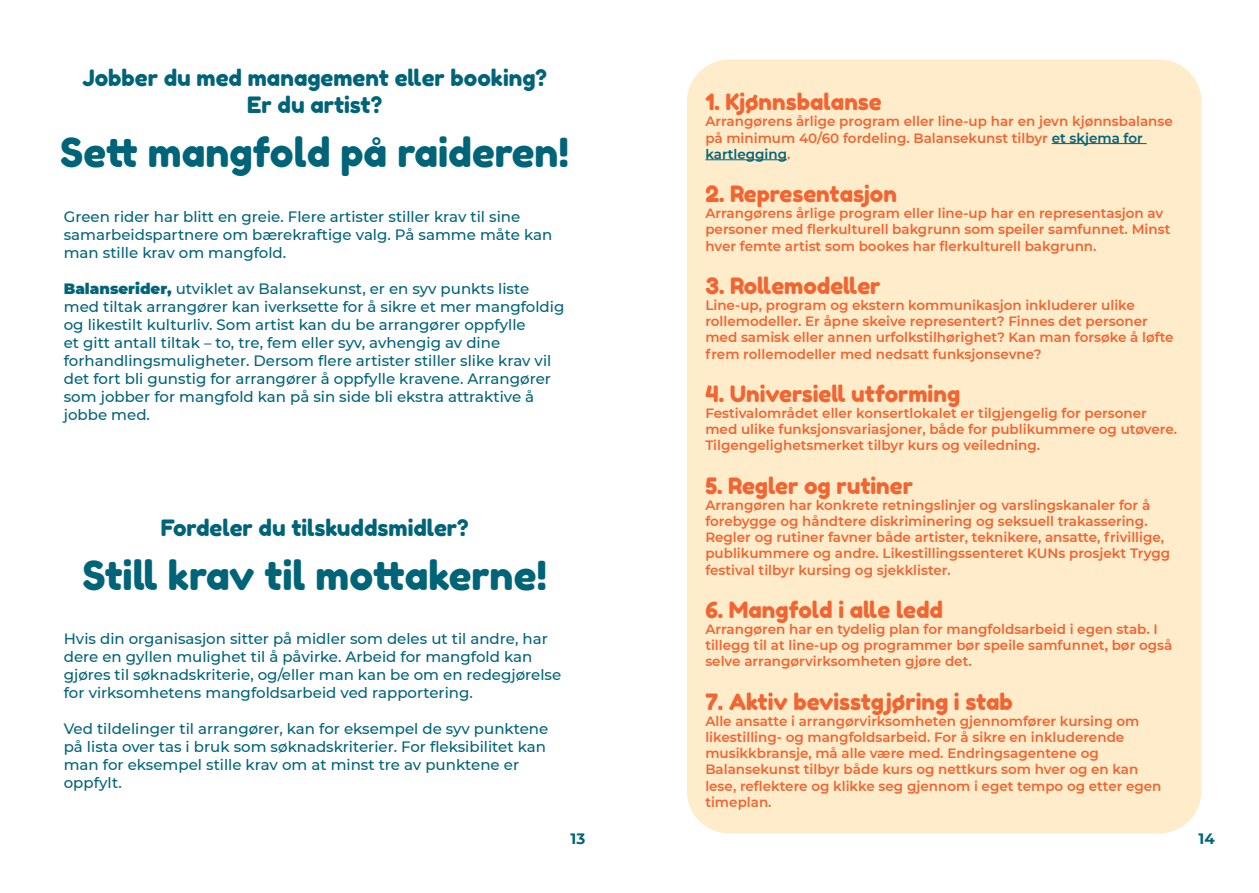
<style>
.page{position:relative;width:1259px;height:893px;background:#fff}
.page>*{position:absolute;margin:0;border:0;box-sizing:border-box;transform-origin:0 0}
.t1{font:39.75px "Fredoka One";color:#006479}
.t2{font:22.5px "Fredoka One";color:#f26431}
.t3{font:22.5px "Fredoka One";color:#006479}
.t4{font:500 15px/18px "Montserrat";color:#006479}
.t5{font:700 15px "Montserrat";color:#006479}
.t6{font:600 13.5px/16.2px "Montserrat";color:#f26431}
.s1{font-weight:900}
.s2{color:#006479}
</style>
<div class="page">
<div style="left:687px;top:60px;width:514px;height:773px;background:#feecca;border-radius:43px"></div>
<hr style="left:1051px;top:143px;width:95px;height:1px;background:#006479">
<hr style="left:705px;top:159px;width:82px;height:1px;background:#006479">
<p class="t3" style="left:82px;top:64px;width:466px">Jobber du med management eller booking?</p>
<p class="t3" style="left:247px;top:91px;width:136px">Er du artist?</p>
<p class="t1" style="left:60px;top:129px;width:510px">Sett mangfold på raideren!</p>
<p class="t4" style="left:64px;top:207px;width:490px">Green rider har blitt en greie. Flere artister stiller krav til sine samarbeidspartnere om bærekraftige valg. På samme måte kan man stille krav om mangfold.</p>
<p class="t4" style="left:64px;top:279px;width:502px"><span class="s1">Balanserider,</span> utviklet av Balansekunst, er en syv punkts liste med tiltak arrangører kan iverksette for å sikre et mer mangfoldig og likestilt kulturliv. Som artist kan du be arrangører oppfylle<br>et gitt antall tiltak – to, tre, fem eller syv, avhengig av dine forhandlingsmuligheter. Dersom flere artister stiller slike krav vil det fort bli gunstig for arrangører å oppfylle kravene. Arrangører som jobber for mangfold kan på sin side bli ekstra attraktive å jobbe med.</p>
<p class="t3" style="left:161px;top:514px;width:309px">Fordeler du tilskuddsmidler?</p>
<p class="t1" style="left:82px;top:551px;width:466px">Still krav til mottakerne!</p>
<p class="t4" style="left:64px;top:629px;width:499px">Hvis din organisasjon sitter på midler som deles ut til andre, har dere en gyllen mulighet til å påvirke. Arbeid for mangfold kan gjøres til søknadskriterie, og/eller man kan be om en redegjørelse for virksomhetens mangfoldsarbeid ved rapportering.</p>
<p class="t4" style="left:64px;top:719px;width:486px">Ved tildelinger til arrangører, kan for eksempel de syv punktene på lista over tas i bruk som søknadskriterier. For fleksibilitet kan man for eksempel stille krav om at minst tre av punktene er oppfylt.</p>
<p class="t2" style="left:705px;top:88px;width:178px">1. Kjønnsbalanse</p>
<p class="t6" style="left:705px;top:113px;width:469px">Arrangørens årlige program eller line-up har en jevn kjønnsbalanse på minimum 40/60 fordeling. Balansekunst tilbyr <span class="s2">et skjema for kartlegging</span>.</p>
<p class="t2" style="left:705px;top:180px;width:193px">2. Representasjon</p>
<p class="t6" style="left:705px;top:205px;width:466px">Arrangørens årlige program eller line-up har en representasjon av personer med flerkulturell bakgrunn som speiler samfunnet. Minst hver femte artist som bookes har flerkulturell bakgrunn.</p>
<p class="t2" style="left:705px;top:272px;width:177px">3. Rollemodeller</p>
<p class="t6" style="left:705px;top:296px;width:470px">Line-up, program og ekstern kommunikasjon inkluderer ulike rollemodeller. Er åpne skeive representert? Finnes det personer med samisk eller annen urfolkstilhørighet? Kan man forsøke å løfte frem rollemodeller med nedsatt funksjonsevne?</p>
<p class="t2" style="left:705px;top:380px;width:256px">4. Universiell utforming</p>
<p class="t6" style="left:705px;top:404px;width:473px">Festivalområdet eller konsertlokalet er tilgjengelig for personer med ulike funksjonsvariasjoner, både for publikummere og utøvere.<br>Tilgengelighetsmerket tilbyr kurs og veiledning.</p>
<p class="t2" style="left:705px;top:472px;width:209px">5. Regler og rutiner</p>
<p class="t6" style="left:705px;top:496px;width:466px">Arrangøren har konkrete retningslinjer og varslingskanaler for å forebygge og håndtere diskriminering og seksuell trakassering.<br>Regler og rutiner favner både artister, teknikere, ansatte, frivillige, publikummere og andre. Likestillingssenteret KUNs prosjekt Trygg festival tilbyr kursing og sjekklister.</p>
<p class="t2" style="left:705px;top:596px;width:239px">6. Mangfold i alle ledd</p>
<p class="t6" style="left:705px;top:620px;width:468px">Arrangøren har en tydelig plan for mangfoldsarbeid i egen stab. I tillegg til at line-up og programmer bør speile samfunnet, bør også selve arrangørvirksomheten gjøre det.</p>
<p class="t2" style="left:705px;top:688px;width:309px">7. Aktiv bevisstgjøring i stab</p>
<p class="t6" style="left:705px;top:712px;width:458px">Alle ansatte i arrangørvirksomheten gjennomfører kursing om likestilling- og mangfoldsarbeid. For å sikre en inkluderende musikkbransje, må alle være med. Endringsagentene og Balansekunst tilbyr både kurs og nettkurs som hver og en kan lese, reflektere og klikke seg gjennom i eget tempo og etter egen timeplan.</p>
<p class="t5" style="left:570px;top:828px;width:16px">13</p>
<p class="t5" style="left:1198px;top:828px;width:18px">14</p>
</div>
